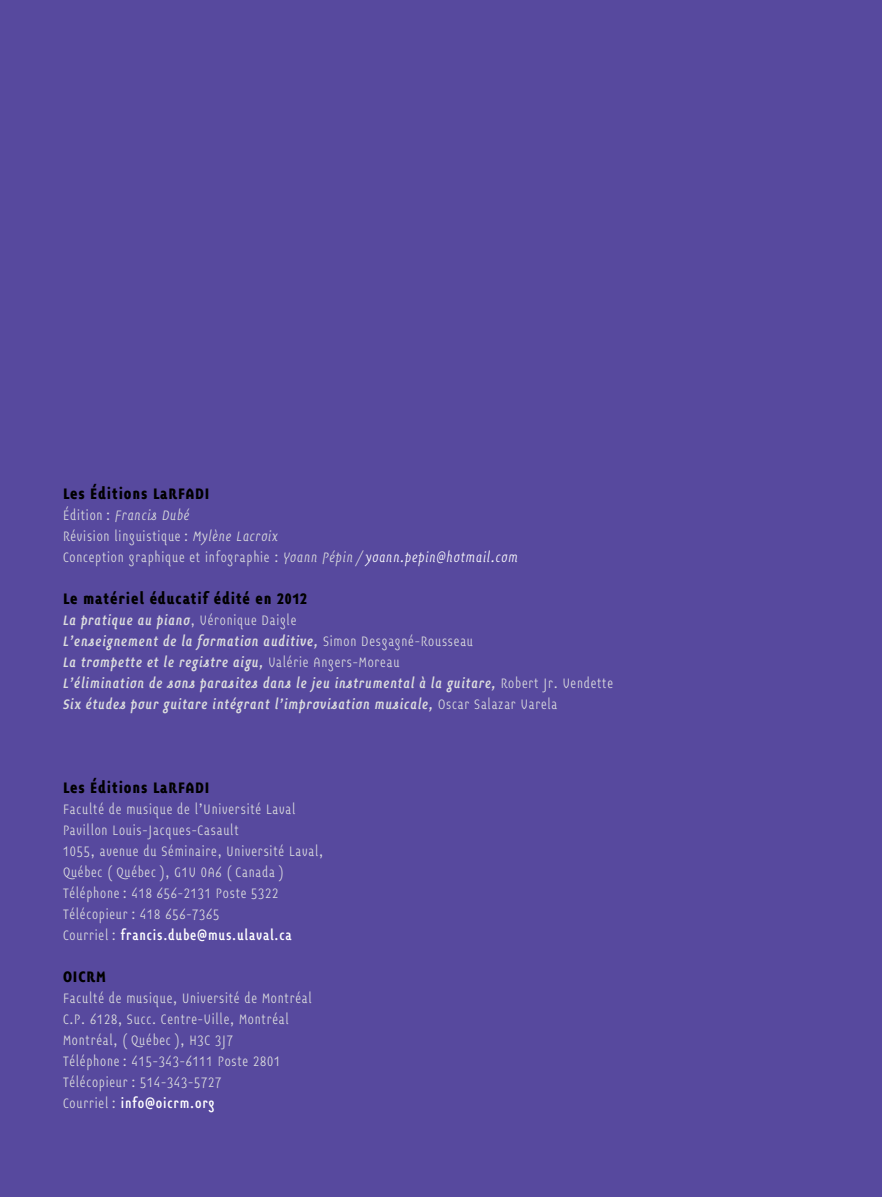
<style>
.page{position:relative;width:882px;height:1197px;background:#57499e}
.page>*{position:absolute;margin:0;border:0;box-sizing:border-box;transform-origin:0 0}
.t1{font:700 17.5px "Opuscula Sans";letter-spacing:.05em;color:#000}
.t2{font:300 15.75px/21px "Opuscula Sans";letter-spacing:.05em;color:#dcddde}
.t3{font:500 15.75px/21px "Opuscula Script";letter-spacing:.05em;color:#dcddde}
.t4{font:300 15.75px "Opuscula Script";letter-spacing:.05em;color:#dcddde}
.s1{font-family:"Opuscula Sans"}
.s2{font-family:"Opuscula Script"}
.s3{font-family:"Opuscula Script";color:#fff}
.s4{font-family:"Opuscula Sans";font-weight:300}
.s5{font-weight:500;color:#fff}
</style>
<div class="page">
<p class="t1" style="left:63px;top:483px;width:148px">Les Éditions LaRFADI</p>
<p class="t4" style="left:63px;top:506px;width:128px"><span class="s1">Édition :</span> Francis Dubé</p>
<p class="t2" style="left:63px;top:525px;width:456px">Révision linguistique : <span class="s2">Mylène Lacroix<br></span>Conception graphique et infographie : <span class="s2">Yoann Pépin /</span> <span class="s3">yoann.pepin@hotmail.com</span></p>
<p class="t1" style="left:63px;top:588px;width:246px">Le matériel éducatif édité en 2012</p>
<p class="t3" style="left:63px;top:609px;width:552px">La pratique au piano<span class="s4">, Véronique Daigle<br></span>L’enseignement de la formation auditive, <span class="s4">Simon Desgagné-Rousseau<br></span>La trompette et le registre aigu, <span class="s4">Valérie Angers-Moreau<br></span>L’élimination de sons parasites dans le jeu instrumental à la guitare, <span class="s4">Robert Jr. Vendette </span>Six études pour guitare intégrant l’improvisation musicale, <span class="s4">Oscar Salazar Varela</span></p>
<p class="t1" style="left:63px;top:777px;width:148px">Les Éditions LaRFADI</p>
<p class="t2" style="left:63px;top:798px;width:262px">Faculté de musique de l’Université Laval Pavillon Louis-Jacques-Casault<br>1055, avenue du Séminaire, Université Laval, Québec ( Québec ), G1V 0A6 ( Canada )<br>Téléphone : 418 656-2131 Poste 5322<br>Télécopieur : 418 656-7365<br>Courriel : <span class="s5">francis.dube@mus.ulaval.ca</span></p>
<p class="t1" style="left:63px;top:966px;width:44px">OICRM</p>
<p class="t2" style="left:63px;top:987px;width:250px">Faculté de musique, Université de Montréal C.P. 6128, Succ. Centre-Ville, Montréal Montréal, ( Québec ), H3C 3J7<br>Téléphone : 415-343-6111 Poste 2801<br>Télécopieur : 514-343-5727<br>Courriel : <span class="s5">info@oicrm.org</span></p>
</div>
